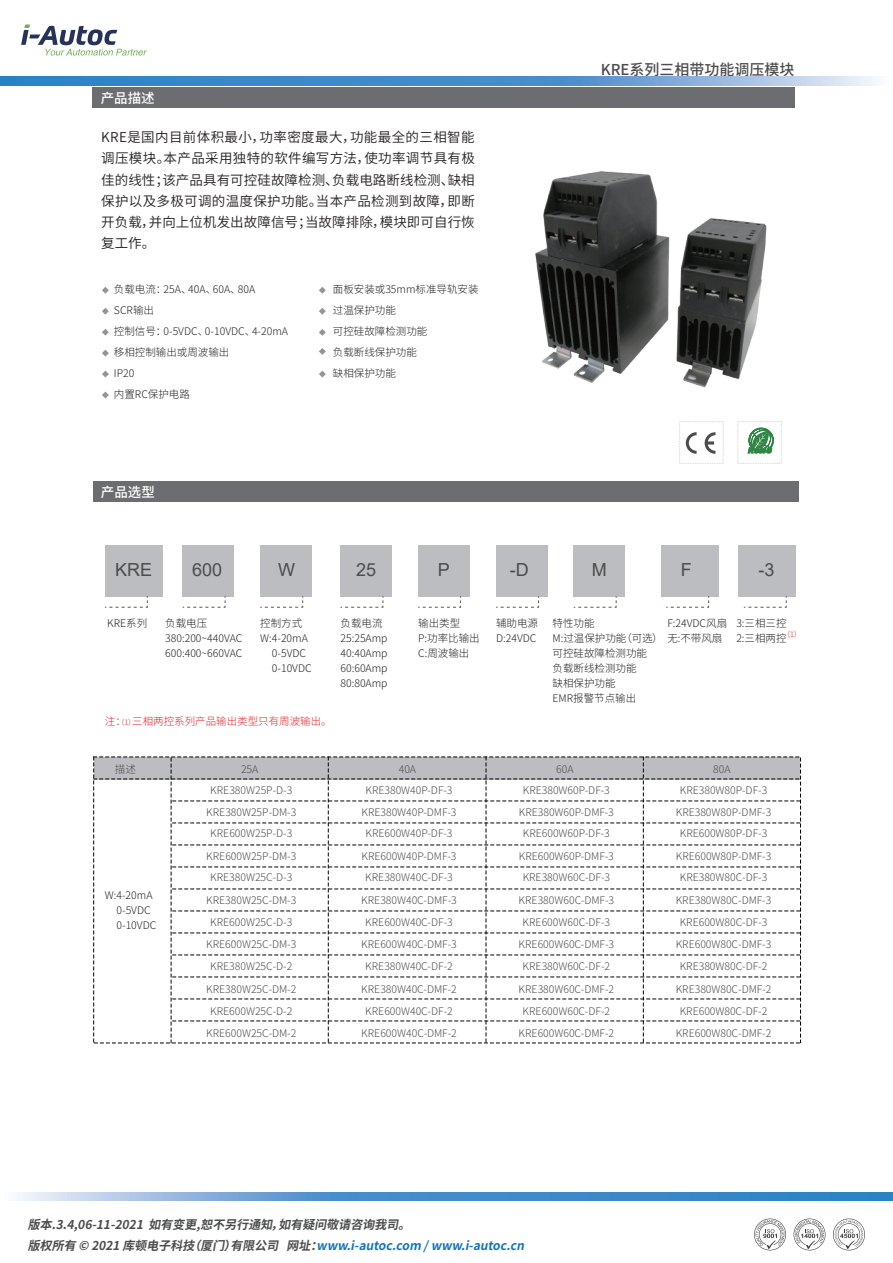
<style>
.page{position:relative;width:893px;height:1263px;background:#fff}
.page>*{position:absolute;margin:0;border:0;box-sizing:border-box;transform-origin:0 0}
.t1{font:18px "Arial";color:#4b4c4d}
.t2{font:500 15px "Source Han Sans CN";color:#4d4b4c}
.t3{font:13.5px/21px "Source Han Sans CN";letter-spacing:.005em;color:#231f20;text-align:justify}
.t4{font:500 13.5px "Source Han Sans CN";color:#fff}
.t5{font:italic 700 12.15px/21.3px "CN";color:#4b4c4d}
.t6{font:300 10.5px "Source Han Sans CN";color:#4b4c4d}
.t7{font:300 10.5px/15px "Source Han Sans CN";color:#231f20}
.t8{font:300 10.5px "Source Han Sans CN";color:#ee1d23}
.t9{font:300 7.5px "Source Han Sans CN";color:#ee1d23}
.s1{font-size:7.5px}
.s2{color:#1074bc}
</style>
<div class="page">
<svg style="left:21px;top:24px;width:126px;height:32px"></svg>
<div style="left:679px;top:421px;width:44px;height:43px;border:1px dashed #d1d2d4"></div>
<div style="left:738px;top:421px;width:44px;height:43px;border:1px dashed #d1d2d4"></div>
<svg style="left:686px;top:432px;width:29px;height:22px"></svg>
<svg style="left:748px;top:428px;width:25px;height:25px"></svg>
<div style="left:92px;top:88px;width:703px;height:20px;background:#6c6d70"></div>
<div style="left:93px;top:482px;width:705px;height:20px;background:#6c6d70"></div>
<div style="left:105px;top:545px;width:57px;height:51px;background:#bcbdc0"></div>
<svg style="left:105px;top:596px;width:43px;height:12px"></svg>
<div style="left:260px;top:545px;width:51px;height:51px;background:#bcbdc0"></div>
<svg style="left:260px;top:596px;width:43px;height:12px"></svg>
<div style="left:183px;top:545px;width:51px;height:51px;background:#bcbdc0"></div>
<svg style="left:183px;top:596px;width:43px;height:12px"></svg>
<div style="left:418px;top:545px;width:51px;height:51px;background:#bcbdc0"></div>
<svg style="left:418px;top:596px;width:43px;height:12px"></svg>
<div style="left:341px;top:545px;width:51px;height:51px;background:#bcbdc0"></div>
<svg style="left:341px;top:596px;width:43px;height:12px"></svg>
<div style="left:574px;top:545px;width:51px;height:51px;background:#bcbdc0"></div>
<svg style="left:574px;top:596px;width:43px;height:12px"></svg>
<div style="left:496px;top:545px;width:51px;height:51px;background:#bcbdc0"></div>
<svg style="left:496px;top:596px;width:43px;height:12px"></svg>
<div style="left:738px;top:545px;width:58px;height:51px;background:#bcbdc0"></div>
<svg style="left:744px;top:596px;width:43px;height:12px"></svg>
<div style="left:661px;top:545px;width:58px;height:51px;background:#bcbdc0"></div>
<svg style="left:666px;top:596px;width:43px;height:12px"></svg>
<img style="left:535px;top:171px;width:232px;height:217px">
<svg style="left:93px;top:757px;width:708px;height:287px"></svg>
<svg style="left:18px;top:1192px;width:875px;height:9px;background:#5c9ad1"></svg>
<svg style="left:0;top:77px;width:876px;height:8px;background:#5c9ad1"></svg>
<svg style="left:102px;top:287px;width:7px;height:7px"></svg>
<svg style="left:102px;top:308px;width:7px;height:7px"></svg>
<svg style="left:102px;top:350px;width:7px;height:7px"></svg>
<svg style="left:102px;top:329px;width:7px;height:7px"></svg>
<svg style="left:102px;top:371px;width:7px;height:7px"></svg>
<svg style="left:102px;top:392px;width:7px;height:6px"></svg>
<svg style="left:319px;top:287px;width:7px;height:7px"></svg>
<svg style="left:319px;top:329px;width:7px;height:7px"></svg>
<svg style="left:319px;top:348px;width:7px;height:7px"></svg>
<svg style="left:319px;top:371px;width:7px;height:7px"></svg>
<svg style="left:319px;top:308px;width:7px;height:7px"></svg>
<svg style="left:754px;top:1218px;width:32px;height:32px"></svg>
<svg style="left:794px;top:1218px;width:31px;height:32px"></svg>
<svg style="left:833px;top:1218px;width:32px;height:32px"></svg>
<p class="t4" style="left:101px;top:90px;width:55px">产品描述</p>
<p class="t3" style="left:101px;top:127px;width:375px">KRE是国内目前体积最小，功率密度最大，功能最全的三相智能调压模块。本产品采用独特的软件编写方法，使功率调节具有极佳的线性；该产品具有可控硅故障检测、负载电路断线检测、缺相保护以及多极可调的温度保护功能。当本产品检测到故障，即断开负载，并向上位机发出故障信号；当故障排除，模块即可自行恢复工作。</p>
<p class="t7" style="left:114px;top:279px;width:176px;line-height:21px">负载电流：25A、40A、60A、80A<br>SCR输出<br>控制信号：0-5VDC、0-10VDC、4-20mA移相控制输出或周波输出<br>IP20<br>内置RC保护电路</p>
<p class="t7" style="left:333px;top:279px;width:147px;line-height:21px">面板安装或35mm标准导轨安装过温保护功能<br>可控硅故障检测功能<br>负载断线保护功能<br>缺相保护功能</p>
<h2 class="t2" style="left:601px;top:61px;width:195px">KRE系列三相带功能调压模块</h2>
<p class="t4" style="left:101px;top:484px;width:55px">产品选型</p>
<h1 class="t1" style="left:115px;top:558px;width:39px">KRE</h1>
<h1 class="t1" style="left:192px;top:558px;width:32px">600</h1>
<h1 class="t1" style="left:278px;top:558px;width:18px">W</h1>
<h1 class="t1" style="left:356px;top:558px;width:22px">25</h1>
<h1 class="t1" style="left:438px;top:558px;width:14px">P</h1>
<h1 class="t1" style="left:510px;top:558px;width:20px">-D</h1>
<h1 class="t1" style="left:592px;top:558px;width:16px">M</h1>
<h1 class="t1" style="left:681px;top:558px;width:12px">F</h1>
<h1 class="t1" style="left:758px;top:558px;width:18px">-3</h1>
<p class="t7" style="left:107px;top:616px;width:41px">KRE系列</p>
<p class="t7" style="left:165px;top:616px;width:79px">负载电压<br>380:200~440VAC<br>600:400~660VAC</p>
<p class="t7" style="left:260px;top:616px;width:43px">控制方式</p>
<p class="t7" style="left:260px;top:631px;width:49px">W:4-20mA</p>
<p class="t7" style="left:272px;top:646px;width:36px">0-5VDC</p>
<p class="t7" style="left:272px;top:661px;width:41px">0-10VDC</p>
<p class="t7" style="left:341px;top:616px;width:49px">负载电流<br>25:25Amp<br>40:40Amp<br>60:60Amp<br>80:80Amp</p>
<p class="t7" style="left:418px;top:616px;width:63px">输出类型<br>P:功率比输出<br>C:周波输出</p>
<p class="t7" style="left:496px;top:616px;width:43px">辅助电源<br>D:24VDC</p>
<p class="t7" style="left:553px;top:616px;width:171px">特性功能<br>M:过温保护功能（可选）无:不带风扇可控硅故障检测功能<br>负载断线检测功能<br>缺相保护功能<br>EMR报警节点输出</p>
<p class="t7" style="left:667px;top:616px;width:61px">F:24VDC风扇</p>
<p class="t7" style="left:736px;top:616px;width:52px">3:三相三控<br>2:三相两控</p>
<p class="t9" style="left:783px;top:630px;width:20px">（1）</p>
<p class="t8" style="left:105px;top:715px;width:228px">注：<span class="s1">（1）</span>三相两控系列产品输出类型只有周波输出。</p>
<p class="t6" style="left:115px;top:763px;width:23px">描述</p>
<p class="t6" style="left:241px;top:763px;width:19px">25A</p>
<p class="t6" style="left:399px;top:763px;width:19px">40A</p>
<p class="t6" style="left:556px;top:763px;width:19px">60A</p>
<p class="t6" style="left:713px;top:763px;width:19px">80A</p>
<p class="t6" style="left:210px;top:784px;width:83px">KRE380W25P-D-3</p>
<p class="t6" style="left:365px;top:784px;width:89px">KRE380W40P-DF-3</p>
<p class="t6" style="left:523px;top:784px;width:89px">KRE380W60P-DF-3</p>
<p class="t6" style="left:680px;top:784px;width:89px">KRE380W80P-DF-3</p>
<p class="t6" style="left:206px;top:806px;width:92px">KRE380W25P-DM-3</p>
<p class="t6" style="left:361px;top:806px;width:97px">KRE380W40P-DMF-3</p>
<p class="t6" style="left:676px;top:806px;width:97px">KRE380W80P-DMF-3</p>
<p class="t6" style="left:519px;top:806px;width:97px">KRE380W60P-DMF-3</p>
<p class="t6" style="left:210px;top:828px;width:83px">KRE600W25P-D-3</p>
<p class="t6" style="left:206px;top:850px;width:92px">KRE600W25P-DM-3</p>
<p class="t6" style="left:365px;top:828px;width:89px">KRE600W40P-DF-3</p>
<p class="t6" style="left:680px;top:828px;width:89px">KRE600W80P-DF-3</p>
<p class="t6" style="left:523px;top:828px;width:89px">KRE600W60P-DF-3</p>
<p class="t6" style="left:361px;top:850px;width:97px">KRE600W40P-DMF-3</p>
<p class="t6" style="left:519px;top:850px;width:97px">KRE600W60P-DMF-3</p>
<p class="t6" style="left:676px;top:850px;width:97px">KRE600W80P-DMF-3</p>
<p class="t7" style="left:117px;top:888px;width:41px;text-indent:-12px">W:4-20mA<br>0-5VDC<br>0-10VDC</p>
<p class="t6" style="left:210px;top:871px;width:84px">KRE380W25C-D-3</p>
<p class="t6" style="left:365px;top:871px;width:89px">KRE380W40C-DF-3</p>
<p class="t6" style="left:523px;top:871px;width:89px">KRE380W60C-DF-3</p>
<p class="t6" style="left:680px;top:871px;width:89px">KRE380W80C-DF-3</p>
<p class="t6" style="left:206px;top:894px;width:92px">KRE380W25C-DM-3</p>
<p class="t6" style="left:519px;top:894px;width:97px">KRE380W60C-DMF-3</p>
<p class="t6" style="left:361px;top:894px;width:97px">KRE380W40C-DMF-3</p>
<p class="t6" style="left:676px;top:894px;width:97px">KRE380W80C-DMF-3</p>
<p class="t6" style="left:210px;top:916px;width:84px">KRE600W25C-D-3</p>
<p class="t6" style="left:523px;top:916px;width:89px">KRE600W60C-DF-3</p>
<p class="t6" style="left:365px;top:916px;width:89px">KRE600W40C-DF-3</p>
<p class="t6" style="left:680px;top:916px;width:89px">KRE600W80C-DF-3</p>
<p class="t6" style="left:206px;top:938px;width:92px">KRE600W25C-DM-3</p>
<p class="t6" style="left:519px;top:938px;width:97px">KRE600W60C-DMF-3</p>
<p class="t6" style="left:361px;top:938px;width:97px">KRE600W40C-DMF-3</p>
<p class="t6" style="left:676px;top:938px;width:97px">KRE600W80C-DMF-3</p>
<p class="t6" style="left:210px;top:960px;width:84px">KRE380W25C-D-2</p>
<p class="t6" style="left:365px;top:960px;width:89px">KRE380W40C-DF-2</p>
<p class="t6" style="left:523px;top:960px;width:89px">KRE380W60C-DF-2</p>
<p class="t6" style="left:680px;top:960px;width:89px">KRE380W80C-DF-2</p>
<p class="t6" style="left:206px;top:983px;width:92px">KRE380W25C-DM-2</p>
<p class="t6" style="left:361px;top:983px;width:97px">KRE380W40C-DMF-2</p>
<p class="t6" style="left:676px;top:983px;width:97px">KRE380W80C-DMF-2</p>
<p class="t6" style="left:519px;top:983px;width:97px">KRE380W60C-DMF-2</p>
<p class="t6" style="left:210px;top:1005px;width:84px">KRE600W25C-D-2</p>
<p class="t6" style="left:365px;top:1005px;width:89px">KRE600W40C-DF-2</p>
<p class="t6" style="left:680px;top:1005px;width:89px">KRE600W80C-DF-2</p>
<p class="t6" style="left:523px;top:1005px;width:89px">KRE600W60C-DF-2</p>
<p class="t6" style="left:206px;top:1027px;width:92px">KRE600W25C-DM-2</p>
<p class="t6" style="left:361px;top:1027px;width:97px">KRE600W40C-DMF-2</p>
<p class="t6" style="left:676px;top:1027px;width:97px">KRE600W80C-DMF-2</p>
<p class="t6" style="left:519px;top:1027px;width:97px">KRE600W60C-DMF-2</p>
<p class="t5" style="left:28px;top:1214px;width:498px">版本.3.4,06-11-2021 如有变更,恕不另行通知，如有疑问敬请咨询我司。<br>版权所有 © 2021 库顿电子科技（厦门）有限公司 网址：<span class="s2">www.i-autoc.com / www.i-autoc.cn</span></p>
</div>
